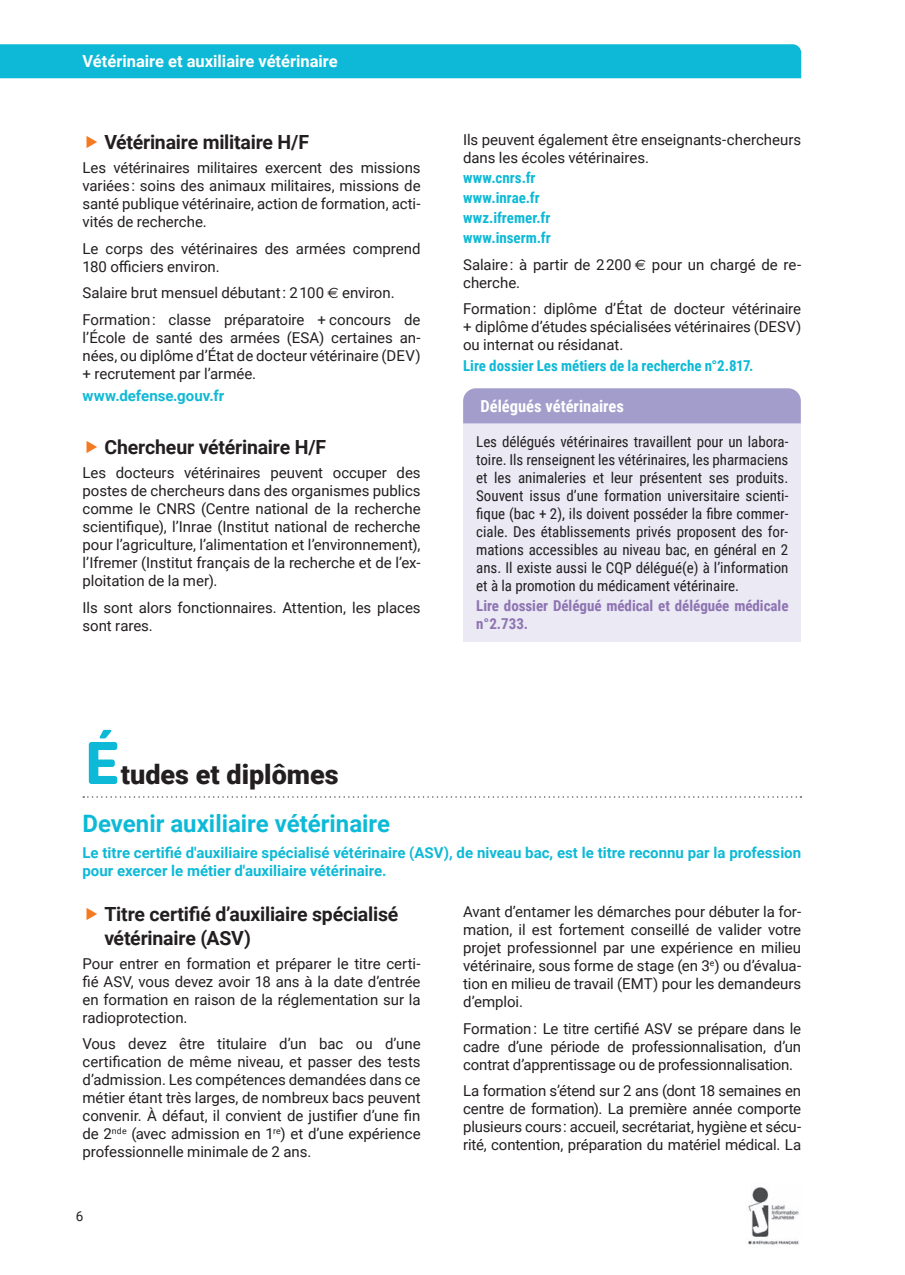
<style>
.page{position:relative;width:905px;height:1275px;background:#fff}
.page>*{position:absolute;margin:0;border:0;box-sizing:border-box;transform-origin:0 0}
.t1{font:700 60px "Filson Soft";color:#0db9d6}
.t2{font:900 27px "Roboto";color:#231f20}
.t3{font:700 24px "Roboto";color:#0db9d6}
.t4{font:700 19.5px/23.4px "Roboto";letter-spacing:-.01em;color:#231f20}
.t5{font:700 16.5px "Roboto";color:#fff}
.t6{font:700 16.5px "Roboto Condensed";color:#fff}
.t7{font:15px/18px "Roboto";letter-spacing:-.005em;color:#231f20;text-align:justify}
.t8{font:15px/18px "Roboto Condensed";letter-spacing:-.005em;color:#231f20;text-align:justify}
.t9{font:700 15px/18px "Roboto";color:#0db9d6}
.t10{font:700 15px/20.1px "Roboto Condensed";color:#0db9d6}
.t11{font:700 15px/18px "Roboto Condensed";letter-spacing:-.005em;color:#8e74b2}
.t12{font:700 15px "Roboto";color:#0fb9d6}
.t13{font:13.5px "Roboto";color:#231f20}
.s1{font-family:"Euro Sans"}
</style>
<div class="page">
<img style="left:747px;top:1187px;width:52px;height:58px">
<div style="left:0;top:44px;width:801px;height:34px;background:#0db9d6"></div>
<svg style="left:83px;top:796px;width:718px;height:2px"></svg>
<div style="left:463px;top:423px;width:338px;height:219px;background:#eae9f4"></div>
<div style="left:463px;top:388px;width:338px;height:35px;background:#a39dcc"></div>
<p class="t5" style="left:83px;top:50px;width:257px">Vétérinaire et auxiliaire vétérinaire</p>
<h3 class="t4" style="left:104px;top:129px;width:206px">Vétérinaire militaire H/F</h3>
<p class="t7" style="left:83px;top:158px;width:340px">Les vétérinaires militaires exercent des missions variées : soins des animaux militaires, missions de santé publique vétérinaire, action de formation, acti&shy;vités de recherche.</p>
<p class="t7" style="left:83px;top:239px;width:340px">Le corps des vétérinaires des armées comprend<br>180 officiers environ.</p>
<p class="t7" style="left:83px;top:279px;width:340px;line-height:26.5px">Salaire brut mensuel débutant : 2 100 <span class="s1">€</span> environ.<br>Formation : classe préparatoire + concours de</p>
<p class="t7" style="left:83px;top:328px;width:340px">l’École de santé des armées (ESA) certaines an&shy;nées, ou diplôme d’État de docteur vétérinaire (DEV) + recrutement par l’armée.</p>
<p class="t12" style="left:83px;top:385px;width:143px">www.defense.gouv.fr</p>
<h3 class="t4" style="left:104px;top:435px;width:223px">Chercheur vétérinaire H/F</h3>
<p class="t7" style="left:83px;top:463px;width:340px">Les docteurs vétérinaires peuvent occuper des postes de chercheurs dans des organismes publics comme le CNRS (Centre national de la recherche scientifique), l’Inrae (Institut national de recherche pour l’agriculture, l’alimentation et l’environnement), l’Ifremer (Institut français de la recherche et de l’ex&shy;ploitation de la mer).</p>
<p class="t7" style="left:83px;top:598px;width:340px">Ils sont alors fonctionnaires. Attention, les places sont rares.</p>
<p class="t7" style="left:463px;top:130px;width:340px">Ils peuvent également être enseignants-chercheurs dans les écoles vétérinaires.</p>
<p class="t10" style="left:463px;top:167px;width:89px">www.cnrs.fr www.inrae.fr wwz.ifremer.fr www.inserm.fr</p>
<p class="t7" style="left:463px;top:255px;width:340px">Salaire : à partir de 2 200 <span class="s1">€</span> pour un chargé de re&shy;cherche.</p>
<p class="t7" style="left:463px;top:299px;width:340px">Formation : diplôme d’État de docteur vétérinaire + diplôme d’études spécialisées vétérinaires (DESV) ou internat ou résidanat.</p>
<p class="t10" style="left:463px;top:355px;width:292px">Lire dossier Les métiers de la recherche n°2.817.</p>
<p class="t6" style="left:481px;top:395px;width:145px">Délégués vétérinaires</p>
<p class="t8" style="left:476px;top:432px;width:314px">Les délégués vétérinaires travaillent pour un labora&shy;toire. Ils renseignent les vétérinaires, les pharmaciens et les animaleries et leur présentent ses produits.<br>Souvent issus d’une formation universitaire scienti&shy;fique (bac + 2), ils doivent posséder la fibre commer&shy;ciale. Des établissements privés proposent des for&shy;mations accessibles au niveau bac, en général en 2 ans. Il existe aussi le CQP délégué(e) à l’information et à la promotion du médicament vétérinaire.</p>
<p class="t11" style="left:476px;top:596px;width:314px">Lire dossier Délégué médical et déléguée médicale n°2.733.</p>
<h1 class="t1" style="left:84px;top:724px;width:38px">É</h1>
<h2 class="t2" style="left:121px;top:755px;width:219px">tudes et diplômes</h2>
<h3 class="t3" style="left:83px;top:806px;width:309px">Devenir auxiliaire vétérinaire</h3>
<p class="t9" style="left:83px;top:843px;width:720px">Le titre certifié d'auxiliaire spécialisé vétérinaire (ASV), de niveau bac, est le titre reconnu par la profession pour exercer le métier d'auxiliaire vétérinaire.</p>
<h3 class="t4" style="left:104px;top:902px;width:295px">Titre certifié d’auxiliaire spécialisé vétérinaire (ASV)</h3>
<p class="t7" style="left:83px;top:954px;width:340px">Pour entrer en formation et préparer le titre certi&shy;fié ASV, vous devez avoir 18 ans à la date d’entrée en formation en raison de la réglementation sur la radioprotection.</p>
<p class="t7" style="left:83px;top:1034px;width:340px">Vous devez être titulaire d’un bac ou d’une certification de même niveau, et passer des tests d’admission. Les compétences demandées dans ce métier étant très larges, de nombreux bacs peuvent convenir. À défaut, il convient de justifier d’une fin de 2 <sup>nde</sup> (avec admission en 1 <sup>re</sup> ) et d’une expérience professionnelle minimale de 2 ans.</p>
<p class="t7" style="left:463px;top:902px;width:340px">Avant d’entamer les démarches pour débuter la for&shy;mation, il est fortement conseillé de valider votre projet professionnel par une expérience en milieu vétérinaire, sous forme de stage (en 3 <sup>e</sup> ) ou d’évalua&shy;tion en milieu de travail (EMT) pour les demandeurs d’emploi.</p>
<p class="t7" style="left:463px;top:1019px;width:340px">Formation : Le titre certifié ASV se prépare dans le cadre d’une période de professionnalisation, d’un contrat d’apprentissage ou de professionnalisation.</p>
<p class="t7" style="left:463px;top:1081px;width:340px">La formation s’étend sur 2 ans (dont 18 semaines en centre de formation). La première année comporte plusieurs cours : accueil, secrétariat, hygiène et sécu&shy;rité, contention, préparation du matériel médical. La</p>
<p class="t13" style="left:76px;top:1206px;width:9px">6</p>
</div>
